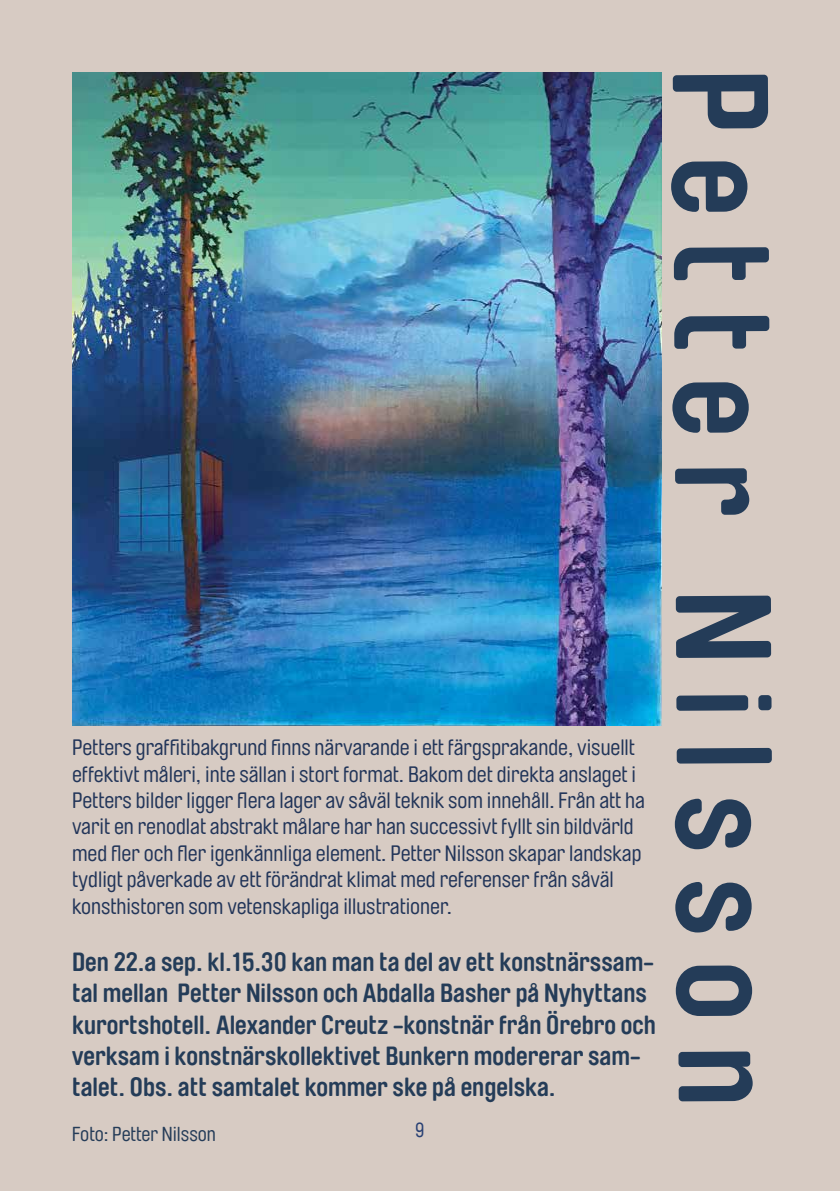
<style>
.page{position:relative;width:840px;height:1191px;background:#fff}
.page>*{position:absolute;margin:0;border:0;box-sizing:border-box;transform-origin:0 0}
.t1{font:700 134px "Brauer Neue Std";letter-spacing:.175em;color:#243c58}
.t2{font:700 26px/31.2px "Brauer Neue Std";color:#243c58}
.t3{font:22px/26.4px "Brauer Neue Std";color:#223559}
.t4{font:20px "Brauer Neue Std";color:#253c58}
.t5{font:20px "Brauer Neue Std";color:#294174}
</style>
<div class="page">
<div style="left:0;top:0;width:839px;height:1191px;background:#d7cbc3"></div>
<img style="left:72px;top:72px;width:588px;height:654px">
<p class="t3" style="left:72px;top:734px;width:574px">Petters graffitibakgrund finns närvarande i ett färgsprakande, visuellt effektivt måleri, inte sällan i stort format. Bakom det direkta anslaget i Petters bilder ligger flera lager av såväl teknik som innehåll. Från att ha varit en renodlat abstrakt målare har han successivt fyllt sin bildvärld med fler och fler igenkännliga element. Petter Nilsson skapar landskap tydligt påverkade av ett förändrat klimat med referenser från såväl konsthistoren som vetenskapliga illustrationer.</p>
<p class="t2" style="left:72px;top:946px;width:585px">Den 22.a sep. kl.15.30 kan man ta del av ett konstnärssam&shy;tal mellan Petter Nilsson och Abdalla Basher på Nyhyttans kurortshotell. Alexander Creutz -konstnär från Örebro och verksam i konstnärskollektivet Bunkern modererar sam&shy;talet. Obs. att samtalet kommer ske på engelska.</p>
<p class="t4" style="left:72px;top:1123px;width:145px">Foto: Petter Nilsson</p>
<p class="t5" style="left:415px;top:1119px;width:11px">9</p>
<h1 class="t1" style="left:798px;top:68px;width:1041px;rotate:90deg">Petter Nilsson</h1>
</div>
